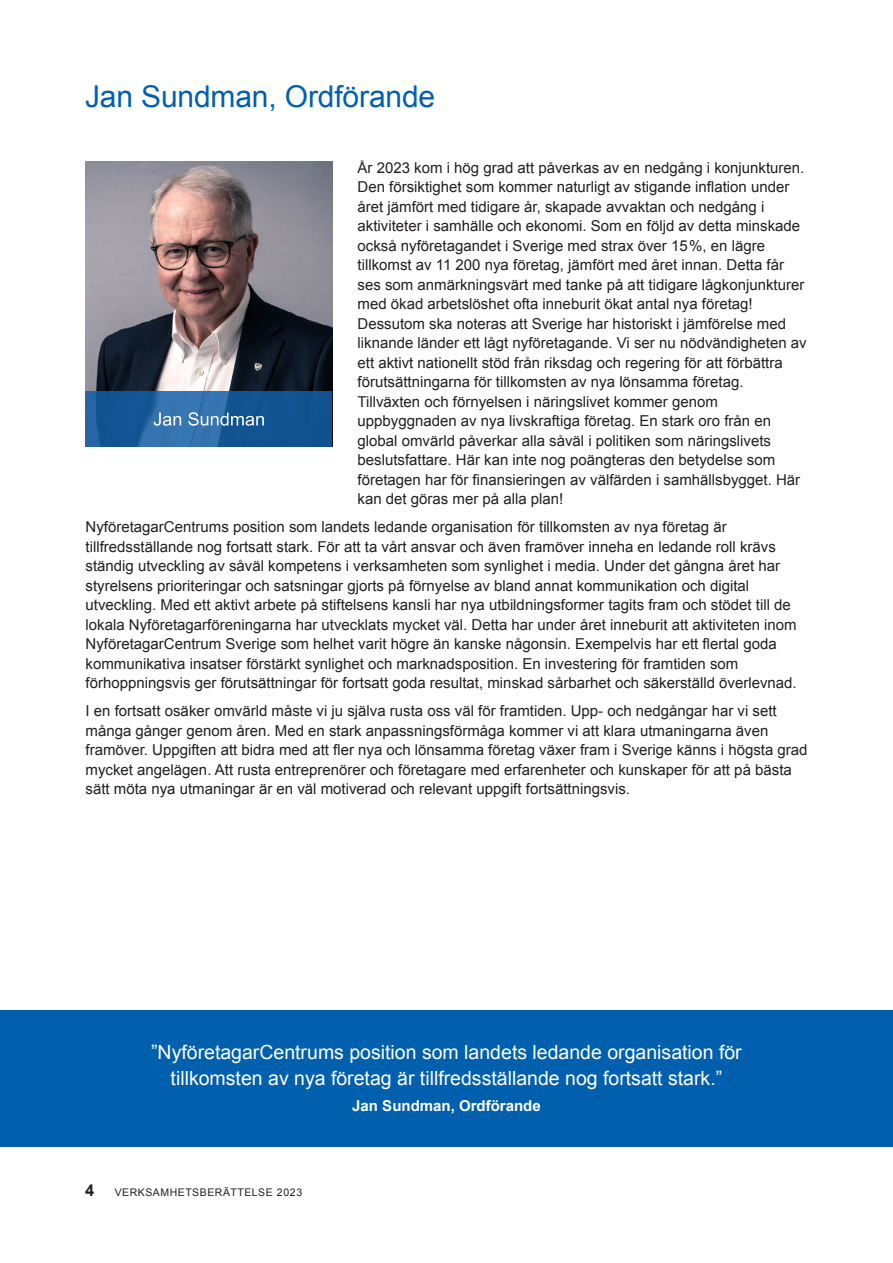
<style>
.page{position:relative;width:893px;height:1263px;background:#fff}
.page>*{position:absolute;margin:0;border:0;box-sizing:border-box;transform-origin:0 0}
.Rub2{font:30px "Arial";letter-spacing:-.005em;color:#0160ae}
.Brödtext{font:19.5px/25.5px "Arial";color:#fff;text-align:center}
.t1{font:700 16.5px "Arial";color:#231f20}
.Brödtext-2{font:15px/19.5px "Arial";color:#231f20}
.Brödtext-3{font:700 15px "Arial";color:#fff}
.t2{font:10.5px "Arial";letter-spacing:.05em;color:#231f20}
</style>
<div class="page">
<img style="left:86px;top:162px;width:246px;height:229px">
<svg style="left:86px;top:391px;width:246px;height:55px;background:#1b5c9a"></svg>
<svg style="left:154px;top:412px;width:110px;height:14px;background:#6291bd"></svg>
<div style="left:0;top:1010px;width:893px;height:136px;background:#0160ae"></div>
<p class="Rub2" style="left:85px;top:77px;width:352px">Jan Sundman, Ordförande</p>
<p class="Brödtext-2" style="left:357px;top:158px;width:451px">År 2023 kom i hög grad att påverkas av en nedgång i konjunkturen.<br>Den försiktighet som kommer naturligt av stigande inflation under året jämfört med tidigare år, skapade avvaktan och nedgång i aktiviteter i samhälle och ekonomi. Som en följd av detta minskade också nyföretagandet i Sverige med strax över 15%, en lägre tillkomst av 11 200 nya företag, jämfört med året innan. Detta får ses som anmärkningsvärt med tanke på att tidigare lågkonjunkturer med ökad arbetslöshet ofta inneburit ökat antal nya företag!<br>Dessutom ska noteras att Sverige har historiskt i jämförelse med liknande länder ett lågt nyföretagande. Vi ser nu nödvändigheten av ett aktivt nationellt stöd från riksdag och regering för att förbättra förutsättningarna för tillkomsten av nya lönsamma företag.<br>Tillväxten och förnyelsen i näringslivet kommer genom uppbyggnaden av nya livskraftiga företag. En stark oro från en global omvärld påverkar alla såväl i politiken som näringslivets beslutsfattare. Här kan inte nog poängteras den betydelse som företagen har för finansieringen av välfärden i samhällsbygget. Här kan det göras mer på alla plan!</p>
<p class="Brödtext-2" style="left:86px;top:517px;width:713px">NyföretagarCentrums position som landets ledande organisation för tillkomsten av nya företag är tillfredsställande nog fortsatt stark. För att ta vårt ansvar och även framöver inneha en ledande roll krävs ständig utveckling av såväl kompetens i verksamheten som synlighet i media. Under det gångna året har styrelsens prioriteringar och satsningar gjorts på förnyelse av bland annat kommunikation och digital utveckling. Med ett aktivt arbete på stiftelsens kansli har nya utbildningsformer tagits fram och stödet till de lokala Nyföretagarföreningarna har utvecklats mycket väl. Detta har under året inneburit att aktiviteten inom NyföretagarCentrum Sverige som helhet varit högre än kanske någonsin. Exempelvis har ett flertal goda kommunikativa insatser förstärkt synlighet och marknadsposition. En investering för framtiden som förhoppningsvis ger förutsättningar för fortsatt goda resultat, minskad sårbarhet och säkerställd överlevnad.</p>
<p class="Brödtext-2" style="left:86px;top:701px;width:723px">I en fortsatt osäker omvärld måste vi ju själva rusta oss väl för framtiden. Upp- och nedgångar har vi sett många gånger genom åren. Med en stark anpassningsförmåga kommer vi att klara utmaningarna även framöver. Uppgiften att bidra med att fler nya och lönsamma företag växer fram i Sverige känns i högsta grad mycket angelägen. Att rusta entreprenörer och företagare med erfarenheter och kunskaper för att på bästa sätt möta nya utmaningar är en väl motiverad och relevant uppgift fortsättningsvis.</p>
<p class="Brödtext" style="left:151px;top:1040px;width:592px">”NyföretagarCentrums position som landets ledande organisation för tillkomsten av nya företag är tillfredsställande nog fortsatt stark.”</p>
<p class="Brödtext-3" style="left:352px;top:1096px;width:190px">Jan Sundman, Ordförande</p>
<p class="t1" style="left:85px;top:1179px;width:11px">4</p>
<p class="t2" style="left:115px;top:1185px;width:189px">VERKSAMHETSBERÄTTELSE 2023</p>
</div>
